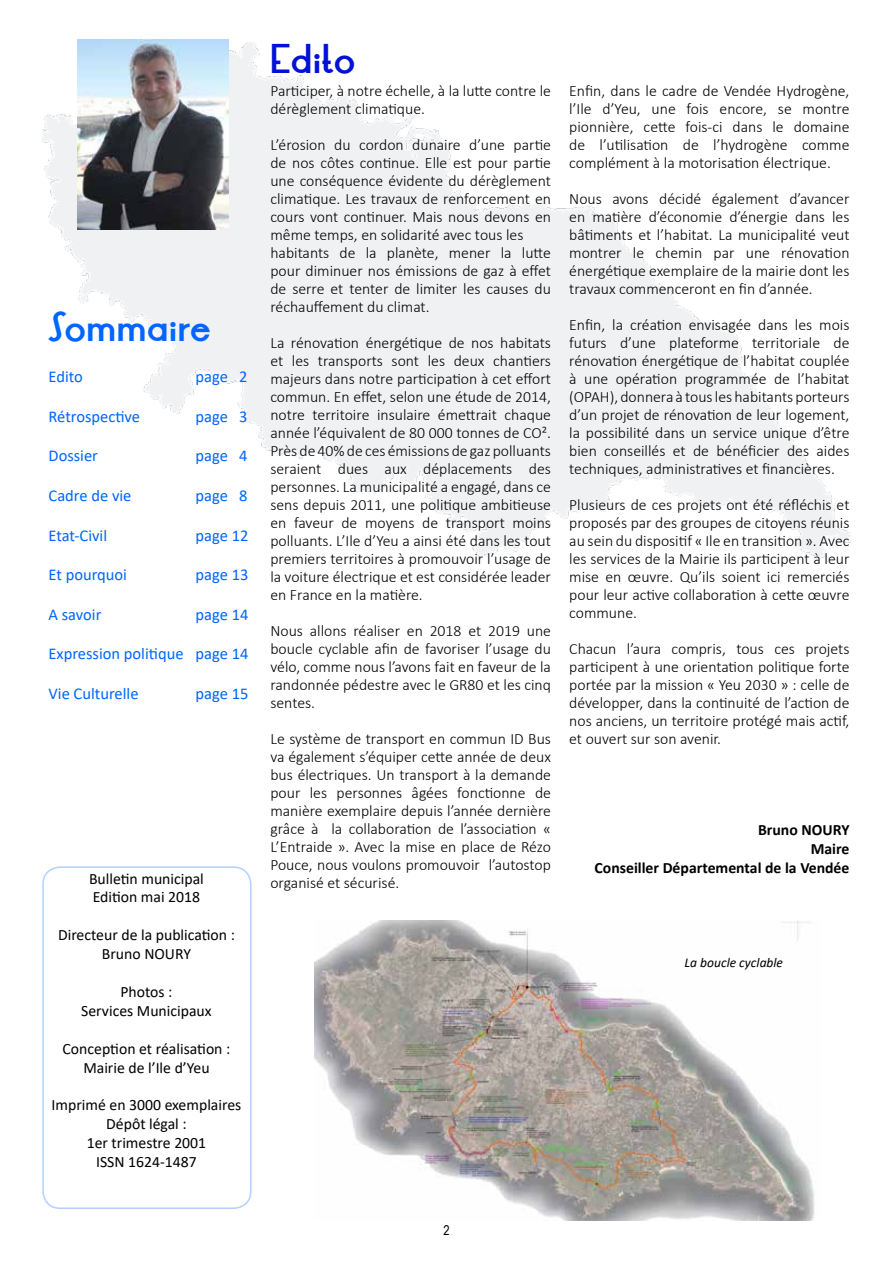
<style>
.page{position:relative;width:893px;height:1263px;background:#fff}
.page>*{position:absolute;margin:0;border:0;box-sizing:border-box;transform-origin:0 0}
.t1{font:700 33px "LRT Oksana";color:#06f}
.t2{font:700 33px "LRT Oksana";color:#0012d5}
.t3{font:16.5px "Calibri";color:#0065fd}
.t4{font:300 15.75px/18px "Calibri";color:#000102;text-align:justify}
.t5{font:15.75px/18.9px "Calibri";color:#000;text-align:center}
.t6{font:700 15.75px/18.9px "Calibri";color:#000102;text-align:right}
.t7{font:italic 13.5px "Calibri";color:#000}
.t8{font:13.5px "Arial Narrow";color:#000}
</style>
<div class="page">
<div style="left:42px;top:866px;width:210px;height:343px;border:2px solid #b2d1ff;border-radius:17px"></div>
<img style="left:315px;top:921px;width:500px;height:299px">
<img style="left:77px;top:40px;width:152px;height:190px">
<h1 class="t1" style="left:49px;top:303px;width:164px">Sommaire</h1>
<p class="t3" style="left:49px;top:365px;width:36px">Edito</p>
<p class="t3" style="left:196px;top:365px;width:53px">page 2</p>
<p class="t3" style="left:49px;top:405px;width:93px">Rétrospective</p>
<p class="t3" style="left:196px;top:405px;width:53px">page 3</p>
<p class="t3" style="left:49px;top:444px;width:51px">Dossier</p>
<p class="t3" style="left:196px;top:444px;width:53px">page 4</p>
<p class="t3" style="left:49px;top:484px;width:84px">Cadre de vie</p>
<p class="t3" style="left:196px;top:484px;width:53px">page 8</p>
<p class="t3" style="left:49px;top:524px;width:60px">Etat-Civil</p>
<p class="t3" style="left:196px;top:524px;width:54px">page 12</p>
<p class="t3" style="left:49px;top:563px;width:80px">Et pourquoi</p>
<p class="t3" style="left:196px;top:563px;width:54px">page 13</p>
<p class="t3" style="left:49px;top:603px;width:54px">A savoir</p>
<p class="t3" style="left:196px;top:603px;width:54px">page 14</p>
<p class="t3" style="left:49px;top:642px;width:201px">Expression politique page 14</p>
<p class="t3" style="left:49px;top:682px;width:92px">Vie Culturelle</p>
<p class="t3" style="left:196px;top:682px;width:54px">page 15</p>
<p class="t5" style="left:89px;top:868px;width:116px;text-align:left">Bulletin municipal<br>Edition mai 2018</p>
<p class="t5" style="left:58px;top:925px;width:178px">Directeur de la publication :<br>Bruno NOURY</p>
<p class="t5" style="left:81px;top:982px;width:132px">Photos :<br>Services Municipaux</p>
<p class="t5" style="left:63px;top:1038px;width:169px">Conception et réalisation :<br>Mairie de l’Ile d’Yeu</p>
<p class="t5" style="left:52px;top:1095px;width:191px">Imprimé en 3000 exemplaires<br>Dépôt légal :<br>1er trimestre 2001<br>ISSN 1624-1487</p>
<h1 class="t2" style="left:270px;top:35px;width:86px">Edito</h1>
<p class="t4" style="left:270px;top:81px;width:282px">Participer, à notre échelle, à la lutte contre le dérèglement climatique.</p>
<p class="t4" style="left:270px;top:135px;width:282px;text-align:left">L’érosion du cordon dunaire d’une partie de nos côtes continue. Elle est pour partie une conséquence évidente du dérèglement climatique. Les travaux de renforcement en cours vont continuer. Mais nous devons en même temps, en solidarité avec tous les habitants de la planète, mener la lutte pour diminuer nos émissions de gaz à effet de serre et tenter de limiter les causes du réchauffement du climat.</p>
<p class="t4" style="left:270px;top:333px;width:282px">La rénovation énergétique de nos habitats et les transports sont les deux chantiers majeurs dans notre participation à cet effort commun. En effet, selon une étude de 2014, notre territoire insulaire émettrait chaque année l’équivalent de 80 000 tonnes de CO².<br>Près de 40% de ces émissions de gaz polluants seraient dues aux déplacements des personnes. La municipalité a engagé, dans ce sens depuis 2011, une politique ambitieuse en faveur de moyens de transport moins polluants. L’Ile d’Yeu a ainsi été dans les tout premiers territoires à promouvoir l’usage de la voiture électrique et est considérée leader en France en la matière.</p>
<p class="t4" style="left:270px;top:621px;width:282px">Nous allons réaliser en 2018 et 2019 une boucle cyclable afin de favoriser l’usage du vélo, comme nous l’avons fait en faveur de la randonnée pédestre avec le GR80 et les cinq sentes.</p>
<p class="t4" style="left:270px;top:729px;width:282px">Le système de transport en commun ID Bus va également s’équiper cette année de deux bus électriques. Un transport à la demande pour les personnes âgées fonctionne de manière exemplaire depuis l’année dernière grâce à la collaboration de l’association « L’Entraide ». Avec la mise en place de Rézo Pouce, nous voulons promouvoir l’autostop organisé et sécurisé.</p>
<p class="t4" style="left:569px;top:82px;width:282px">Enfin, dans le cadre de Vendée Hydrogène, l’Ile d’Yeu, une fois encore, se montre pionnière, cette fois-ci dans le domaine de l’utilisation de l’hydrogène comme complément à la motorisation électrique.</p>
<p class="t4" style="left:569px;top:190px;width:282px">Nous avons décidé également d’avancer en matière d’économie d’énergie dans les bâtiments et l’habitat. La municipalité veut montrer le chemin par une rénovation énergétique exemplaire de la mairie dont les travaux commenceront en fin d’année.</p>
<p class="t4" style="left:569px;top:316px;width:282px">Enfin, la création envisagée dans les mois futurs d’une plateforme territoriale de rénovation énergétique de l’habitat couplée à une opération programmée de l’habitat (OPAH), donnera à tous les habitants porteurs d’un projet de rénovation de leur logement, la possibilité dans un service unique d’être bien conseillés et de bénéficier des aides techniques, administratives et financières.</p>
<p class="t4" style="left:569px;top:496px;width:282px">Plusieurs de ces projets ont été réfléchis et proposés par des groupes de citoyens réunis au sein du dispositif « Ile en transition ». Avec les services de la Mairie ils participent à leur mise en œuvre. Qu’ils soient ici remerciés pour leur active collaboration à cette œuvre commune.</p>
<p class="t4" style="left:569px;top:640px;width:282px">Chacun l’aura compris, tous ces projets participent à une orientation politique forte portée par la mission « Yeu 2030 » : celle de développer, dans la continuité de l’action de nos anciens, un territoire protégé mais actif, et ouvert sur son avenir.</p>
<p class="t6" style="left:594px;top:820px;width:256px">Bruno NOURY<br>Maire<br>Conseiller Départemental de la Vendée</p>
<p class="t7" style="left:685px;top:953px;width:100px">La boucle cyclable</p>
<p class="t8" style="left:443px;top:1220px;width:8px">2</p>
</div>
